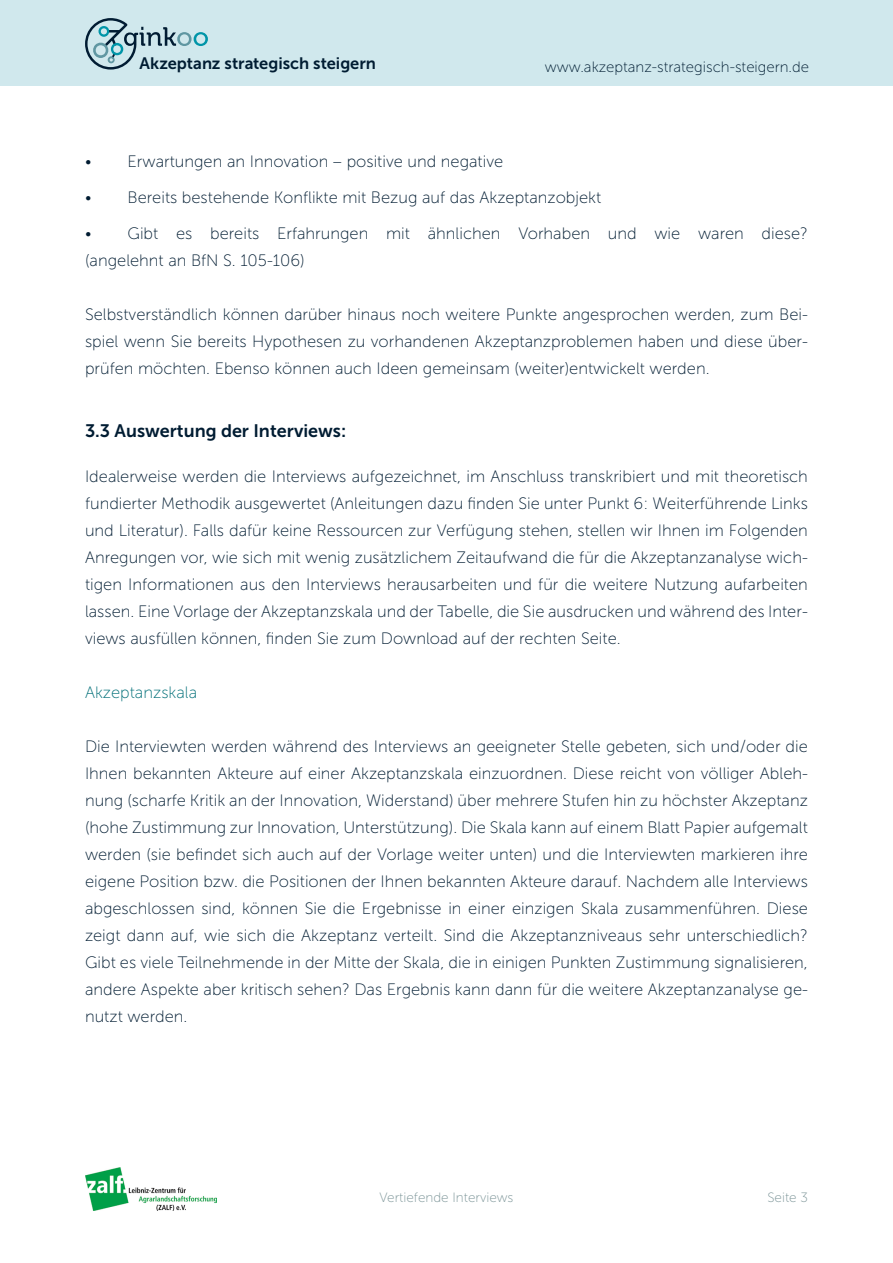
<style>
.page{position:relative;width:893px;height:1263px;background:#fff}
.page>*{position:absolute;margin:0;border:0;box-sizing:border-box;transform-origin:0 0}
.t1{font:18px "Museo Sans 700";color:#001c32}
.t2{font:16.5px/27px "Museo Sans 100";color:#001c32;text-align:justify}
.t3{font:16.5px "Museo Sans 700";color:#001c32}
.t4{font:16.5px "Museo Sans 100";color:#006f78}
.t5{font:15px "Museo Sans 100";color:#001c32}
.t6{font:13.5px "Museo Sans 100";color:#7b9497}
</style>
<div class="page">
<div style="left:0;top:0;width:893px;height:85px;background:#d0e8ed"></div>
<svg style="left:85px;top:18px;width:123px;height:52px"></svg>
<img style="left:85px;top:1167px;width:131px;height:44px">
<p class="t3" style="left:139px;top:55px;width:238px">Akzeptanz strategisch steigern</p>
<p class="t5" style="left:545px;top:59px;width:266px">www.akzeptanz-strategisch-steigern.de</p>
<p class="t2" style="left:85px;top:148px;width:420px">• Erwartungen an Innovation – positive und negative</p>
<p class="t2" style="left:85px;top:184px;width:518px">• Bereits bestehende Konflikte mit Bezug auf das Akzeptanzobjekt</p>
<p class="t2" style="left:85px;top:220px;width:724px">• Gibt es bereits Erfahrungen mit ähnlichen Vorhaben und wie waren diese? (angelehnt an BfN S. 105-106)</p>
<p class="t2" style="left:85px;top:301px;width:724px">Selbstverständlich können darüber hinaus noch weitere Punkte angesprochen werden, zum Bei&shy;spiel wenn Sie bereits Hypothesen zu vorhandenen Akzeptanzproblemen haben und diese über&shy;prüfen möchten. Ebenso können auch Ideen gemeinsam (weiter)entwickelt werden.</p>
<p class="t1" style="left:85px;top:421px;width:263px">3.3 Auswertung der Interviews:</p>
<p class="t2" style="left:85px;top:463px;width:724px">Idealerweise werden die Interviews aufgezeichnet, im Anschluss transkribiert und mit theoretisch fundierter Methodik ausgewertet (Anleitungen dazu finden Sie unter Punkt 6: Weiterführende Links und Literatur). Falls dafür keine Ressourcen zur Verfügung stehen, stellen wir Ihnen im Folgenden Anregungen vor, wie sich mit wenig zusätzlichem Zeitaufwand die für die Akzeptanzanalyse wich&shy;tigen Informationen aus den Interviews herausarbeiten und für die weitere Nutzung aufarbeiten lassen. Eine Vorlage der Akzeptanzskala und der Tabelle, die Sie ausdrucken und während des Inter&shy;views ausfüllen können, finden Sie zum Download auf der rechten Seite.</p>
<p class="t4" style="left:85px;top:683px;width:114px">Akzeptanzskala</p>
<p class="t2" style="left:85px;top:733px;width:724px">Die Interviewten werden während des Interviews an geeigneter Stelle gebeten, sich und/oder die Ihnen bekannten Akteure auf einer Akzeptanzskala einzuordnen. Diese reicht von völliger Ableh&shy;nung (scharfe Kritik an der Innovation, Widerstand) über mehrere Stufen hin zu höchster Akzeptanz (hohe Zustimmung zur Innovation, Unterstützung). Die Skala kann auf einem Blatt Papier aufgemalt werden (sie befindet sich auch auf der Vorlage weiter unten) und die Interviewten markieren ihre eigene Position bzw. die Positionen der Ihnen bekannten Akteure darauf. Nachdem alle Interviews abgeschlossen sind, können Sie die Ergebnisse in einer einzigen Skala zusammenführen. Diese zeigt dann auf, wie sich die Akzeptanz verteilt. Sind die Akzeptanzniveaus sehr unterschiedlich?<br>Gibt es viele Teilnehmende in der Mitte der Skala, die in einigen Punkten Zustimmung signalisieren, andere Aspekte aber kritisch sehen? Das Ergebnis kann dann für die weitere Akzeptanzanalyse ge&shy;nutzt werden.</p>
<p class="t6" style="left:379px;top:1190px;width:135px">Vertiefende Interviews</p>
<p class="t6" style="left:767px;top:1190px;width:42px">Seite 3</p>
</div>
